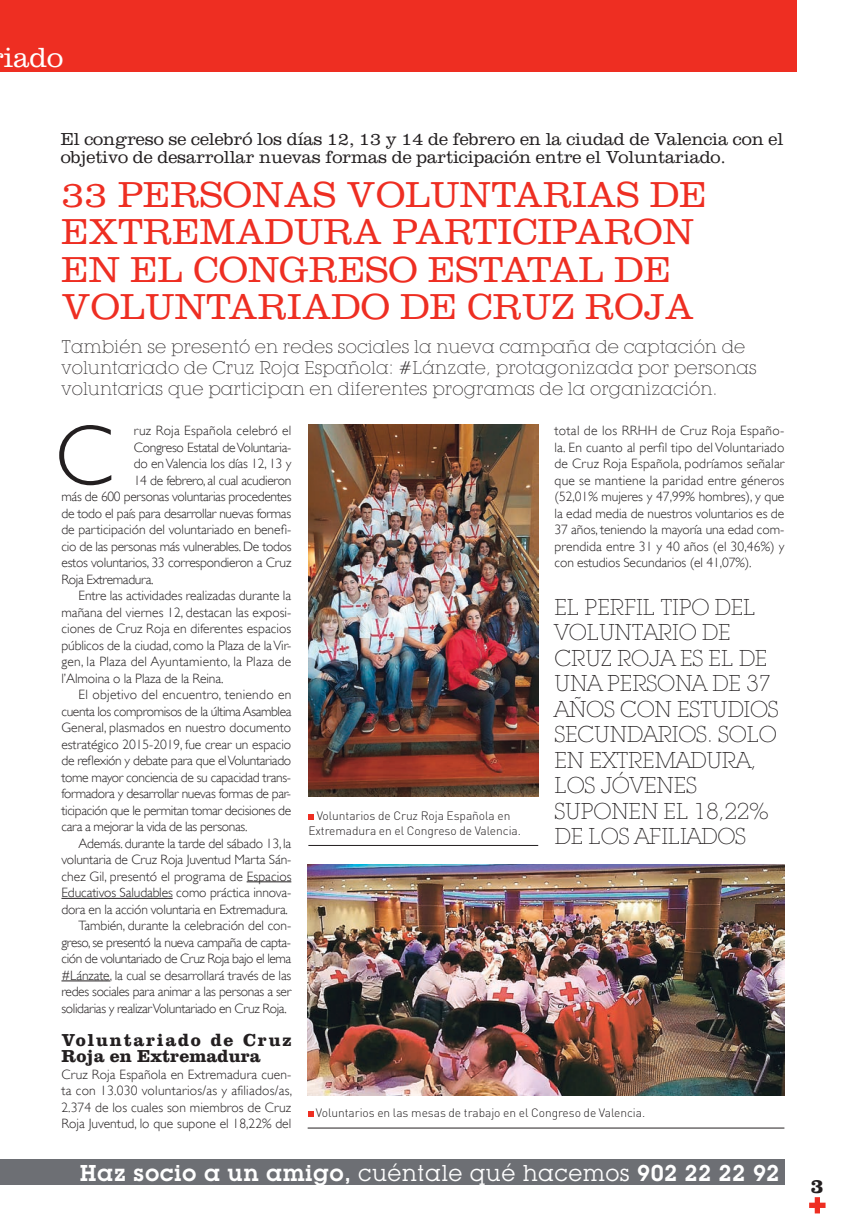
<style>
.page{position:relative;width:852px;height:1222px;background:#fff}
.page>*{position:absolute;margin:0;border:0;box-sizing:border-box;transform-origin:0 0}
.t1{font:300 86.1px "Gill Sans";color:#231f20}
.t2{font:300 37.5px/37.5px "Clarendon";letter-spacing:.005em;color:#ee2e22}
.t3{font:300 28.8px "Clarendon";color:#fff}
.t4{font:300 22.5px/25.5px "Lubalin Graph IT Cby BT Xtra";letter-spacing:-.015em;color:#231f20}
.t5{font:600 22.5px "Lubalin Graph IT Cby BT";letter-spacing:.02em;color:#fff}
.t6{font:700 21px "Clarendon";color:#231f20}
.t7{font:300 18px/21px "Lubalin Graph IT Cby BT Xtra";letter-spacing:.005em;color:#231f20}
.t8{font:300 18px/18px "Clarendon";letter-spacing:-.005em;color:#231f20}
.t9{font:700 18px/16.5px "Clarendon";letter-spacing:.02em;color:#231f20}
.t10{font:300 13.5px/16.5px "Gill Sans";letter-spacing:-.015em;color:#231f20;text-align:justify}
.t11{font:300 13.5px "Gill Sans";letter-spacing:.005em;color:#231f20}
.t12{font:300 13.5px "Gill Sans";letter-spacing:.015em;color:#231f20}
.t13{font:300 13.5px "Gill Sans";letter-spacing:.02em;color:#231f20}
.t14{font:300 12px/14.2px "DIN";letter-spacing:-.005em;color:#231f20;text-align:center}
.s1{font-weight:400}
</style>
<div class="page">
<svg style="left:809px;top:1197px;width:16px;height:16px"></svg>
<div style="left:0;top:0;width:796px;height:72px;background:#ee2e22"></div>
<svg style="left:0;top:1159px;width:1px;height:25px"></svg>
<div style="left:1px;top:1159px;width:783px;height:25px;background:#6d6f74"></div>
<hr style="left:246px;top:881px;width:45px;height:1px;background:#231f20">
<hr style="left:61px;top:897px;width:112px;height:1px;background:#231f20">
<hr style="left:61px;top:980px;width:49px;height:1px;background:#231f20">
<hr style="left:308px;top:845px;width:230px;height:1px;background:#231f20">
<svg style="left:308px;top:814px;width:6px;height:6px"></svg>
<img style="left:308px;top:424px;width:230px;height:372px">
<hr style="left:307px;top:1127px;width:477px;height:1px;background:#231f20">
<svg style="left:308px;top:1111px;width:5px;height:5px"></svg>
<img style="left:307px;top:864px;width:476px;height:231px">
<h3 class="t3" style="left:4px;top:40px;width:61px">iado</h3>
<h3 class="t8" style="left:61px;top:130px;width:723px">El congreso se celebró los días 12, 13 y 14 de febrero en la ciudad de Valencia con el objetivo de desarrollar nuevas formas de participación entre el Voluntariado.</h3>
<h2 class="t2" style="left:61px;top:175px;width:646px">33 PERSONAS VOLUNTARIAS DE<br>EXTREMADURA PARTICIPARON<br>EN EL CONGRESO ESTATAL DE<br>VOLUNTARIADO DE CRUZ ROJA</h2>
<h3 class="t7" style="left:61px;top:336px;width:696px">También se presentó en redes sociales la nueva campaña de captación de voluntariado de Cruz Roja Española: #Lánzate, protagonizada por personas voluntarias que participan en diferentes programas de la organización.</h3>
<h1 class="t1" style="left:55px;top:405px;width:60px">C</h1>
<p class="t12" style="left:134px;top:422px;width:159px">ruz Roja Española celebró el</p>
<p class="t10" style="left:554px;top:422px;width:231px">total de los RRHH de Cruz Roja Españo&shy;la. En cuanto al perfil tipo del Voluntariado de Cruz Roja Española, podríamos señalar que se mantiene la paridad entre géneros (52,01% mujeres y 47,99% hombres), y que la edad media de nuestros voluntarios es de 37 años, teniendo la mayoría una edad com&shy;prendida entre 31 y 40 años (el 30,46%) y con estudios Secundarios (el 41,07%).</p>
<p class="t10" style="left:134px;top:438px;width:159px">Congreso Estatal de Voluntaria-</p>
<p class="t10" style="left:134px;top:455px;width:159px">do en Valencia los días 12, 13 y</p>
<p class="t10" style="left:134px;top:471px;width:159px">14 de febrero, al cual acudieron</p>
<p class="t10" style="left:61px;top:488px;width:231px">más de 600 personas voluntarias procedentes</p>
<p class="t10" style="left:61px;top:504px;width:231px">de todo el país para desarrollar nuevas formas</p>
<p class="t10" style="left:61px;top:521px;width:231px">de participación del voluntariado en benefi-</p>
<p class="t10" style="left:61px;top:537px;width:231px">cio de las personas más vulnerables. De todos</p>
<p class="t10" style="left:61px;top:554px;width:231px">estos voluntarios, 33 correspondieron a Cruz</p>
<p class="t10" style="left:61px;top:570px;width:93px">Roja Extremadura.</p>
<p class="t10" style="left:78px;top:587px;width:214px">Entre las actividades realizadas durante la</p>
<p class="t10" style="left:61px;top:603px;width:231px">mañana del viernes 12, destacan las exposi-</p>
<p class="t11" style="left:61px;top:620px;width:231px">ciones de Cruz Roja en diferentes espacios</p>
<p class="t10" style="left:61px;top:636px;width:231px">públicos de la ciudad, como la Plaza de la Vir-</p>
<p class="t12" style="left:61px;top:653px;width:231px">gen, la Plaza del Ayuntamiento, la Plaza de</p>
<p class="t10" style="left:61px;top:669px;width:163px">l’Almoina o la Plaza de la Reina.</p>
<p class="t13" style="left:78px;top:686px;width:214px">El objetivo del encuentro, teniendo en</p>
<p class="t10" style="left:61px;top:702px;width:231px">cuenta los compromisos de la última Asamblea</p>
<p class="t10" style="left:61px;top:719px;width:231px">General, plasmados en nuestro documento</p>
<p class="t10" style="left:61px;top:735px;width:231px">estratégico 2015-2019, fue crear un espacio</p>
<p class="t10" style="left:61px;top:752px;width:231px">de reflexión y debate para que el Voluntariado</p>
<p class="t10" style="left:61px;top:768px;width:231px">tome mayor conciencia de su capacidad trans-</p>
<p class="t10" style="left:61px;top:785px;width:231px">formadora y desarrollar nuevas formas de par-</p>
<p class="t10" style="left:61px;top:801px;width:231px">ticipación que le permitan tomar decisiones de</p>
<p class="t10" style="left:61px;top:818px;width:187px">cara a mejorar la vida de las personas.</p>
<p class="t10" style="left:78px;top:834px;width:214px">Además. durante la tarde del sábado 13, la</p>
<p class="t10" style="left:61px;top:851px;width:231px">voluntaria de Cruz Roja Juventud Marta Sán-</p>
<p class="t11" style="left:61px;top:868px;width:231px">chez Gil, presentó el programa de Espacios</p>
<p class="t10" style="left:61px;top:884px;width:231px">Educativos Saludables como práctica innova-</p>
<p class="t10" style="left:61px;top:900px;width:228px">dora en la acción voluntaria en Extremadura.</p>
<p class="t10" style="left:78px;top:917px;width:214px">También, durante la celebración del con-</p>
<p class="t10" style="left:61px;top:933px;width:231px">greso, se presentó la nueva campaña de capta-</p>
<p class="t10" style="left:61px;top:950px;width:231px">ción de voluntariado de Cruz Roja bajo el lema</p>
<p class="t10" style="left:61px;top:966px;width:231px">#Lánzate, la cual se desarrollará través de las</p>
<p class="t10" style="left:61px;top:983px;width:231px">redes sociales para animar a las personas a ser</p>
<p class="t10" style="left:61px;top:999px;width:227px">solidarias y realizar Voluntariado en Cruz Roja.</p>
<h3 class="t9" style="left:61px;top:1030px;width:231px">Voluntariado de Cruz<br>Roja en Extremadura</h3>
<p class="t10" style="left:61px;top:1065px;width:232px">Cruz Roja Española en Extremadura cuen&shy;ta con 13.030 voluntarios/as y afiliados/as, 2.374 de los cuales son miembros de Cruz Roja Juventud, lo que supone el 18,22% del</p>
<h3 class="t4" style="left:554px;top:593px;width:226px">EL PERFIL TIPO DEL<br>VOLUNTARIO DE<br>CRUZ ROJA ES EL DE<br>UNA PERSONA DE 37<br>AÑOS CON ESTUDIOS<br>SECUNDARIOS. SOLO<br>EN EXTREMADURA,<br>LOS JÓVENES<br>SUPONEN EL 18,22%<br>DE LOS AFILIADOS</h3>
<p class="t14" style="left:308px;top:810px;width:214px">Voluntarios de Cruz Roja Española en<br>Extremadura en el Congreso de Valencia.</p>
<p class="t14" style="left:316px;top:1106px;width:330px">Voluntarios en las mesas de trabajo en el Congreso de Valencia.</p>
<h3 class="t5" style="left:80px;top:1158px;width:700px">Haz socio a un amigo, <span class="s1">cuéntale qué hacemos</span> 902 22 22 92</h3>
<h3 class="t6" style="left:810px;top:1172px;width:14px">3</h3>
</div>
